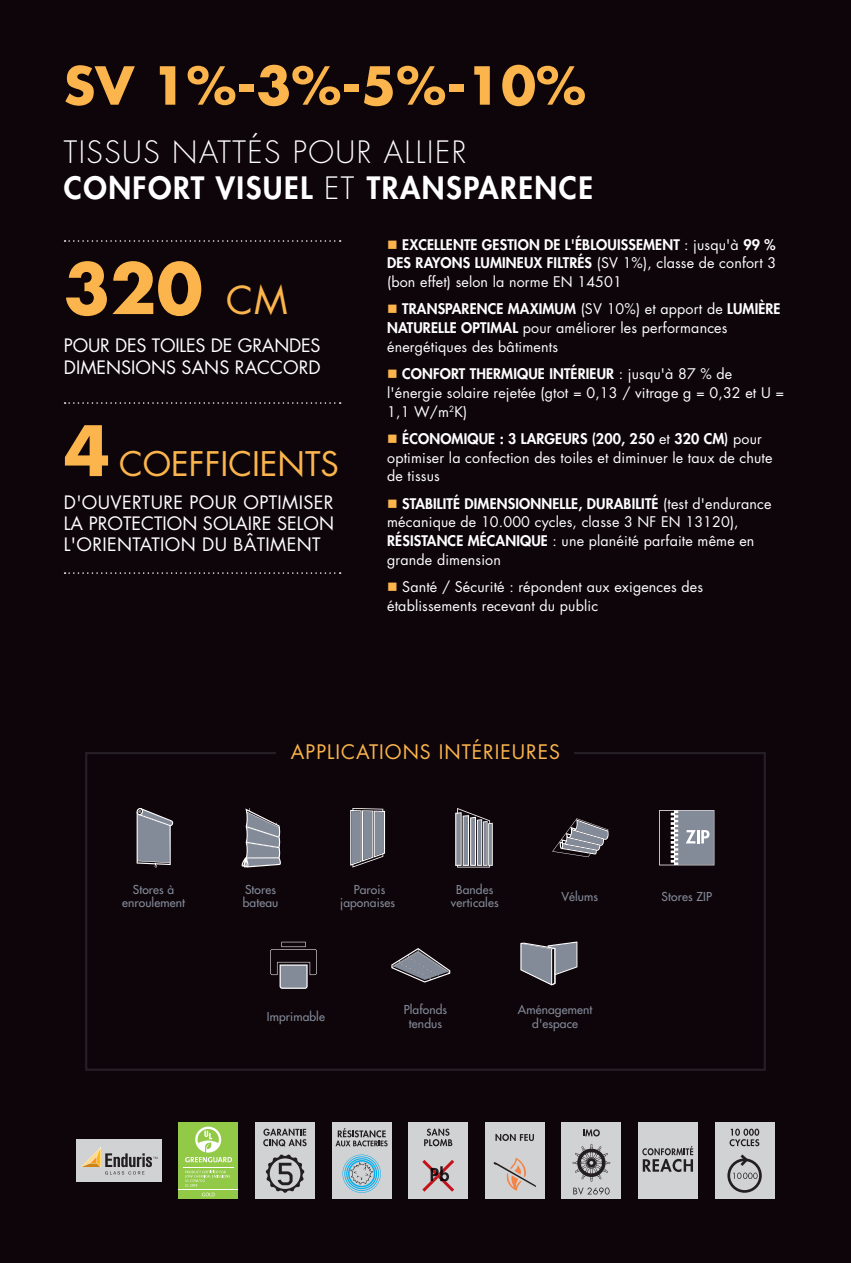
<style>
.page{position:relative;width:851px;height:1263px;background:#fff}
.page>*{position:absolute;margin:0;border:0;box-sizing:border-box;transform-origin:0 0}
.t1{font:700 67.5px "Futura";color:#fcb54c}
.t2{font:700 51px "Futura";color:#fcb54c}
.t3{font:33px "Futura";color:#fcb54c}
.t4{font:800 30px/36px "Futura";letter-spacing:.05em;color:#fff}
.t5{font:19.5px "Futura";letter-spacing:.05em;color:#fcb54c}
.t6{font:18px/21px "Futura";color:#fff}
.t7{font:14.25px/18.8px "Futura";letter-spacing:.01em;color:#fff}
.t8{font:800 14.25px/18.8px "Futura";letter-spacing:.01em;color:#fff;text-align:justify}
.t9{font:12px/13.5px "Futura";letter-spacing:.01em;color:#838a98;text-align:center}
.s1{font-weight:300}
.s2{font-weight:400;font-size:37.5px}
.s3{font-weight:700;font-size:67.5px}
.s4{color:#fcb54c}
.s5{font-weight:400}
.s6{font-weight:800}
</style>
<div class="page">
<div style="left:0;top:0;width:850px;height:1263px;background:#0e050a"></div>
<svg style="left:85px;top:752px;width:681px;height:319px"></svg>
<svg style="left:391px;top:948px;width:59px;height:34px"></svg>
<svg style="left:270px;top:942px;width:47px;height:47px"></svg>
<svg style="left:241px;top:808px;width:40px;height:59px"></svg>
<svg style="left:136px;top:808px;width:37px;height:59px"></svg>
<svg style="left:350px;top:808px;width:35px;height:59px;background:#848690"></svg>
<svg style="left:455px;top:808px;width:37px;height:59px;background:#85868e"></svg>
<svg style="left:552px;top:818px;width:56px;height:39px"></svg>
<svg style="left:520px;top:941px;width:57px;height:44px"></svg>
<svg style="left:659px;top:810px;width:55px;height:55px"></svg>
<svg style="left:65px;top:240px;width:275px;height:2px"></svg>
<svg style="left:65px;top:402px;width:275px;height:2px"></svg>
<svg style="left:65px;top:572px;width:275px;height:2px"></svg>
<div style="left:276px;top:744px;width:298px;height:21px;background:#0e050a"></div>
<div style="left:638px;top:1123px;width:59px;height:76px;background:#d1d2d4"></div>
<svg style="left:642px;top:1146px;width:51px;height:26px"></svg>
<div style="left:255px;top:1123px;width:60px;height:76px;background:#d1d2d4"></div>
<svg style="left:265px;top:1154px;width:39px;height:39px"></svg>
<svg style="left:263px;top:1128px;width:43px;height:18px"></svg>
<div style="left:408px;top:1123px;width:60px;height:76px;background:#d1d2d4"></div>
<svg style="left:422px;top:1160px;width:32px;height:32px"></svg>
<svg style="left:424px;top:1128px;width:28px;height:18px"></svg>
<div style="left:332px;top:1123px;width:59px;height:76px;background:#d1d2d4"></div>
<svg style="left:342px;top:1154px;width:39px;height:39px"></svg>
<svg style="left:335px;top:1128px;width:52px;height:18px"></svg>
<div style="left:714px;top:1123px;width:60px;height:76px;background:#d1d2d4"></div>
<svg style="left:727px;top:1154px;width:34px;height:39px"></svg>
<svg style="left:729px;top:1128px;width:30px;height:18px"></svg>
<div style="left:561px;top:1123px;width:60px;height:76px;background:#d1d2d4"></div>
<svg style="left:572px;top:1144px;width:38px;height:51px"></svg>
<svg style="left:583px;top:1129px;width:16px;height:7px"></svg>
<div style="left:485px;top:1123px;width:59px;height:76px;background:#d1d2d4"></div>
<svg style="left:493px;top:1158px;width:43px;height:33px"></svg>
<svg style="left:495px;top:1134px;width:39px;height:7px"></svg>
<div style="left:77px;top:1140px;width:85px;height:42px;background:#d1d2d4"></div>
<svg style="left:81px;top:1147px;width:76px;height:27px"></svg>
<div style="left:179px;top:1123px;width:59px;height:76px;background:#92c947"></div>
<hr style="left:179px;top:1189px;width:59px;height:1px;background:#fff">
<svg style="left:202px;top:1193px;width:13px;height:3px"></svg>
<svg style="left:185px;top:1171px;width:45px;height:15px"></svg>
<hr style="left:183px;top:1167px;width:50px;height:1px;background:#fff">
<svg style="left:185px;top:1127px;width:47px;height:35px"></svg>
<p class="t2" style="left:64px;top:50px;width:523px">SV 1%-3%-5%-10%</p>
<p class="t4" style="left:64px;top:134px;width:530px"><span class="s1">TISSUS NATTÉS POUR ALLIER<br></span>CONFORT VISUEL <span class="s1">ET</span> TRANSPARENCE</p>
<p class="t1" style="left:64px;top:242px;width:225px">320 <span class="s2">CM</span></p>
<p class="t6" style="left:64px;top:333px;width:258px;line-height:22.5px">POUR DES TOILES DE GRANDES<br>DIMENSIONS SANS RACCORD</p>
<p class="t3" style="left:64px;top:441px;width:277px"><span class="s3">4</span> COEFFICIENTS</p>
<p class="t6" style="left:64px;top:492px;width:272px;text-align:justify">D'OUVERTURE POUR OPTIMISER LA PROTECTION SOLAIRE SELON L'ORIENTATION DU BÂTIMENT</p>
<p class="t8" style="left:387px;top:235px;width:390px"><span class="s4">■</span> EXCELLENTE GESTION DE L'ÉBLOUISSEMENT <span class="s5">: jusqu'à</span> 99 % DES RAYONS LUMINEUX FILTRÉS <span class="s5">(SV 1%), classe de confort 3 (bon effet) selon la norme EN 14501</span></p>
<p class="t7" style="left:387px;top:299px;width:395px"><span class="s4">■</span> <span class="s6">TRANSPARENCE MAXIMUM</span> (SV 10%) et apport de <span class="s6">LUMIÈRE<br>NATURELLE OPTIMAL</span> pour améliorer les performances énergétiques des bâtiments</p>
<p class="t7" style="left:387px;top:364px;width:398px"><span class="s4">■</span> <span class="s6">CONFORT THERMIQUE INTÉRIEUR</span> : jusqu'à 87 % de l'énergie solaire rejetée (gtot = 0,13 / vitrage g = 0,32 et U =<br>1,1 W/m<sup>2</sup>K)</p>
<p class="t7" style="left:387px;top:429px;width:387px"><span class="s4">■</span> <span class="s6">ÉCONOMIQUE : 3 LARGEURS (200, 250</span> et <span class="s6">320 CM)</span> pour optimiser la confection des toiles et diminuer le taux de chute de tissus</p>
<p class="t7" style="left:387px;top:494px;width:386px"><span class="s4">■</span> <span class="s6">STABILITÉ DIMENSIONNELLE, DURABILITÉ</span> (test d'endurance mécanique de 10.000 cycles, classe 3 NF EN 13120), <span class="s6">RÉSISTANCE MÉCANIQUE</span> : une planéité parfaite même en grande dimension</p>
<p class="t7" style="left:387px;top:577px;width:317px"><span class="s4">■</span> Santé / Sécurité : répondent aux exigences des établissements recevant du public</p>
<p class="t5" style="left:291px;top:739px;width:270px">APPLICATIONS INTÉRIEURES</p>
<p class="t9" style="left:122px;top:883px;width:64px">Stores à enroulement</p>
<p class="t9" style="left:243px;top:883px;width:37px;text-align:left">Stores bateau</p>
<p class="t9" style="left:340px;top:883px;width:57px">Parois japonaises</p>
<p class="t9" style="left:451px;top:883px;width:49px">Bandes verticales</p>
<p class="t9" style="left:561px;top:889px;width:38px">Vélums</p>
<p class="t9" style="left:661px;top:889px;width:52px">Stores ZIP</p>
<p class="t9" style="left:267px;top:1010px;width:60px">Imprimable</p>
<p class="t9" style="left:403px;top:1003px;width:45px">Plafonds tendus</p>
<p class="t9" style="left:518px;top:1003px;width:76px">Aménagement d'espace</p>
</div>
